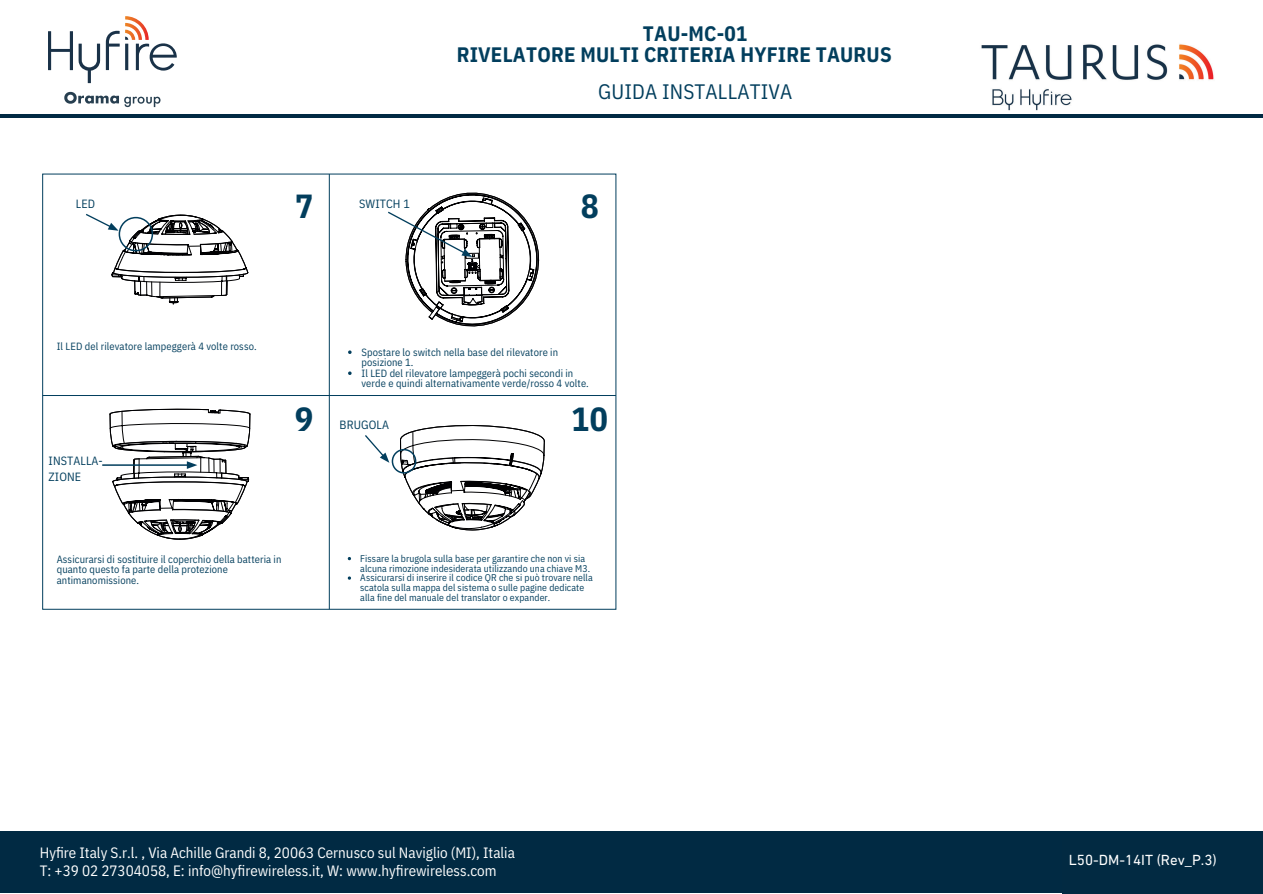
<style>
.page{position:relative;width:1263px;height:894px;background:#fff}
.page>*{position:absolute;margin:0;border:0;box-sizing:border-box;transform-origin:0 0}
.t1{font:700 33.45px "IBM Plex Sans Cond";color:#023e5d}
.t2{font:700 21px/21.3px "IBM Plex Sans Cond";letter-spacing:.01em;color:#023e5d}
.t3{font:21px "IBM Plex Sans Cond";letter-spacing:.01em;color:#023e5d}
.t4{font:15px/18px "IBM Plex Sans Cond";color:#fff}
.t5{font:15px "DIN Next LT Pro";color:#fff}
.t6{font:12px/15.8px "IBM Plex Sans Cond";letter-spacing:.01em;color:#023e5d}
.t7{font:10.5px/10.5px "IBM Plex Sans Cond";letter-spacing:.01em;color:#023e5d}
.t8{font:9.75px/9.8px "IBM Plex Sans Cond";letter-spacing:.01em;color:#023e5d}
</style>
<div class="page">
<hr style="left:0;top:114px;width:1263px;height:3px;background:#012a43">
<div style="left:0;top:831px;width:1263px;height:61px;background:#012a43"></div>
<hr style="left:43px;top:395px;width:573px;height:1px;background:#023e5d">
<svg style="left:388px;top:192px;width:152px;height:135px"></svg>
<hr style="left:329px;top:174px;width:1px;height:435px;background:#023e5d">
<svg style="left:86px;top:213px;width:162px;height:91px"></svg>
<hr style="left:102px;top:464px;width:87px;height:1px;background:#023e5d">
<svg style="left:110px;top:409px;width:140px;height:130px"></svg>
<svg style="left:400px;top:425px;width:145px;height:105px"></svg>
<div style="left:392px;top:449px;width:24px;height:24px;border:2px solid #023e5d;border-radius:50%"></div>
<svg style="left:365px;top:435px;width:24px;height:27px"></svg>
<svg style="left:348px;top:350px;width:4px;height:4px"></svg>
<svg style="left:348px;top:371px;width:4px;height:4px"></svg>
<img style="left:981px;top:44px;width:233px;height:67px">
<div style="left:1063px;top:838px;width:200px;height:55px;background:#022a42"></div>
<svg style="left:64px;top:92px;width:96px;height:15px"></svg>
<svg style="left:79px;top:44px;width:21px;height:39px"></svg>
<svg style="left:48px;top:31px;width:25px;height:39px"></svg>
<svg style="left:106px;top:16px;width:71px;height:55px"></svg>
<p class="t6" style="left:76px;top:194px;width:21px">LED</p>
<h2 class="t2" style="left:457px;top:21px;width:436px;text-indent:186px">TAU-MC-01<br>RIVELATORE MULTI CRITERIA HYFIRE TAURUS</h2>
<h2 class="t3" style="left:598px;top:76px;width:196px">GUIDA INSTALLATIVA</h2>
<h1 class="t1" style="left:295px;top:179px;width:20px">7</h1>
<h1 class="t1" style="left:581px;top:179px;width:20px">8</h1>
<p class="t6" style="left:359px;top:194px;width:52px">SWITCH 1</p>
<p class="t7" style="left:57px;top:340px;width:201px">Il LED del rilevatore lampeggerà 4 volte rosso.</p>
<p class="t6" style="left:49px;top:451px;width:56px">INSTALLA-<br>ZIONE</p>
<h1 class="t1" style="left:295px;top:392px;width:20px">9</h1>
<p class="t7" style="left:362px;top:346px;width:229px">Spostare lo switch nella base del rilevatore in posizione 1.<br>Il LED del rilevatore lampeggerà pochi secondi in verde e quindi alternativamente verde/rosso 4 volte.</p>
<p class="t6" style="left:340px;top:416px;width:51px">BRUGOLA</p>
<h1 class="t1" style="left:571px;top:392px;width:38px">10</h1>
<p class="t7" style="left:57px;top:552px;width:226px">Assicurarsi di sostituire il coperchio della batteria in quanto questo fa parte della protezione antimanomissione.</p>
<p class="t8" style="left:360px;top:552px;width:234px">Fissare la brugola sulla base per garantire che non vi sia alcuna rimozione indesiderata utilizzando una chiave M3.<br>Assicurarsi di inserire il codice QR che si può trovare nella scatola sulla mappa del sistema o sulle pagine dedicate alla fine del manuale del translator o expander.</p>
<h3 class="t4" style="left:40px;top:842px;width:477px">Hyfire Italy S.r.l. , Via Achille Grandi 8, 20063 Cernusco sul Naviglio (MI), Italia<br>T: +39 02 27304058, E: info@hyfirewireless.it, W: www.hyfirewireless.com</h3>
<h3 class="t5" style="left:1069px;top:850px;width:149px">L50-DM-14IT (Rev_P.3)</h3>
<h3 class="t4" style="left:1074px;top:851px;width:147px">L50-DM-14IT (Rev_P.1)</h3>
</div>
